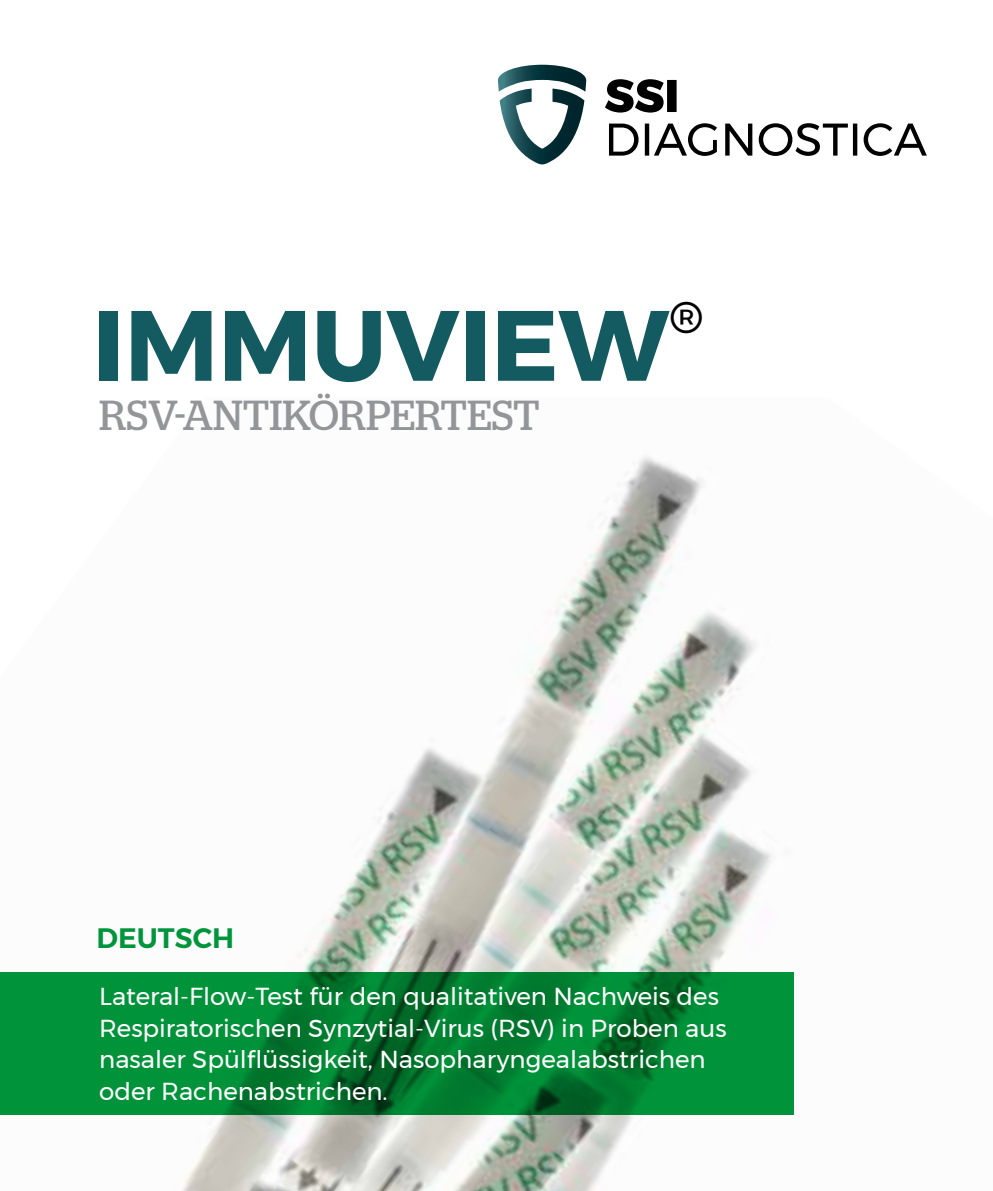
<style>
.page{position:relative;width:993px;height:1191px;background:#fff}
.page>*{position:absolute;margin:0;border:0;box-sizing:border-box;transform-origin:0 0}
.t1{font:700 99.75px "Montserrat";color:#135b60}
.t2{font:500 45.85px "Montserrat";color:#000}
.t3{font:42px "Stag";color:#939598}
.t4{font:600 28px "Montserrat";color:#00953b}
.t5{font:24.5px/31.5px "Montserrat";color:#fff}
</style>
<div class="page">
<img style="left:182px;top:456px;width:612px;height:735px">
<svg style="left:497px;top:65px;width:89px;height:99px"></svg>
<svg style="left:609px;top:123px;width:317px;height:33px"></svg>
<svg style="left:605px;top:79px;width:71px;height:34px"></svg>
<svg style="left:0;top:972px;width:793px;height:143px;background:#008433"></svg>
<h1 class="t1" style="left:93px;top:265px;width:578px">IMMUVIEW</h1>
<h2 class="t2" style="left:669px;top:281px;width:35px">®</h2>
<h3 class="t3" style="left:99px;top:391px;width:442px">RSV-ANTIKÖRPERTEST</h3>
<p class="t4" style="left:97px;top:916px;width:139px">DEUTSCH</p>
<p class="t5" style="left:99px;top:980px;width:629px">Lateral-Flow-Test für den qualitativen Nachweis des Respiratorischen Synzytial-Virus (RSV) in Proben aus nasaler Spülflüssigkeit, Nasopharyngealabstrichen oder Rachenabstrichen.</p>
</div>
